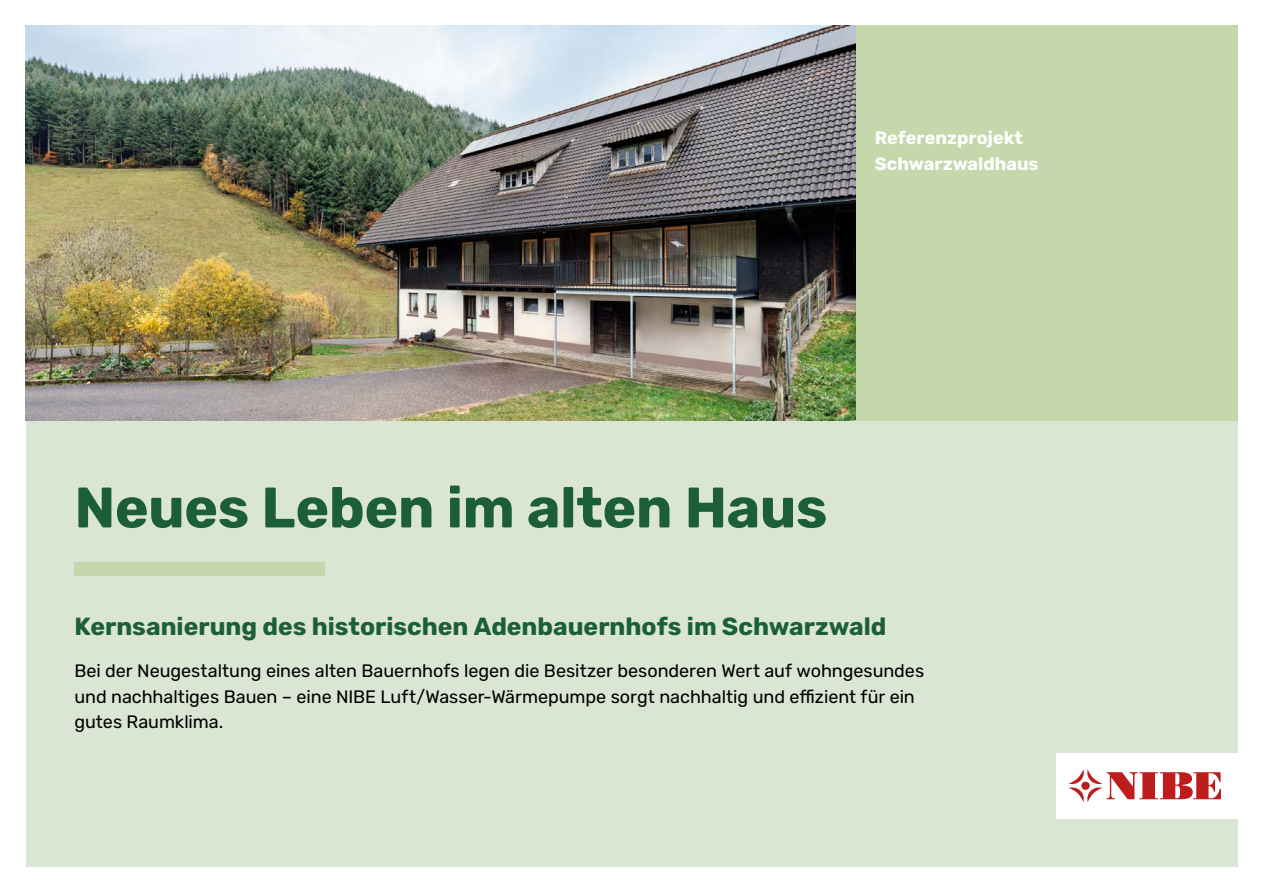
<style>
.page{position:relative;width:1263px;height:893px;background:#fff}
.page>*{position:absolute;margin:0;border:0;box-sizing:border-box;transform-origin:0 0}
.t1{font:700 57px "Rubik";letter-spacing:-.005em;color:#1c5e37}
.t2{font:700 24.75px "Rubik";color:#1c5e37}
.t3{font:18px/25.5px "Rubik";letter-spacing:-.005em;color:#000}
.t4{font:700 18px/25.5px "Rubik";color:#fff}
</style>
<div class="page">
<div style="left:26px;top:26px;width:1211px;height:841px;background:#dae5d4"></div>
<div style="left:856px;top:26px;width:381px;height:395px;background:#c4d8ab"></div>
<div style="left:1056px;top:753px;width:181px;height:66px;background:#fff"></div>
<svg style="left:1069px;top:769px;width:152px;height:33px"></svg>
<img style="left:26px;top:26px;width:830px;height:395px">
<div style="left:74px;top:562px;width:251px;height:14px;background:#c4d8ab"></div>
<p class="t4" style="left:875px;top:126px;width:165px">Referenzprojekt<br>Schwarzwaldhaus</p>
<h1 class="t1" style="left:74px;top:476px;width:754px">Neues Leben im alten Haus</h1>
<h2 class="t2" style="left:74px;top:612px;width:813px">Kernsanierung des historischen Adenbauernhofs im Schwarzwald</h2>
<p class="t3" style="left:74px;top:659px;width:851px">Bei der Neugestaltung eines alten Bauernhofs legen die Besitzer besonderen Wert auf wohngesundes und nachhaltiges Bauen – eine NIBE Luft/Wasser-Wärmepumpe sorgt nachhaltig und effizient für ein gutes Raumklima.</p>
</div>
